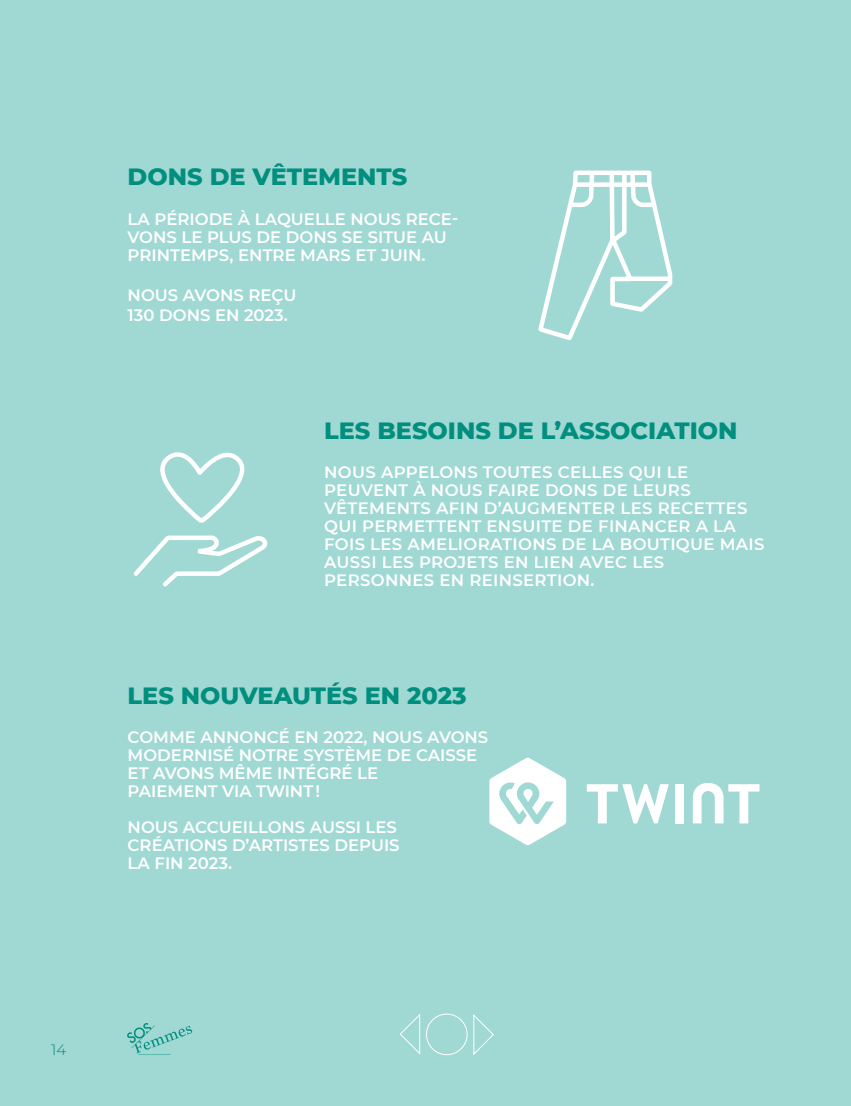
<style>
.page{position:relative;width:851px;height:1106px;background:#fff}
.page>*{position:absolute;margin:0;border:0;box-sizing:border-box;transform-origin:0 0}
.t1{font:800 24px "Montserrat";color:#008f7e}
.t2{font:600 16.5px/18px "Montserrat";color:#fff}
.t3{font:600 16.5px/18px "Montserrat";letter-spacing:.02em;color:#fff}
.t4{font:300 15px "Montserrat";color:#008f7e}
</style>
<div class="page">
<div style="left:0;top:0;width:850px;height:1106px;background:#a0d8d3"></div>
<hr style="left:138px;top:1054px;width:32px;height:1px;background:#008f7e">
<svg style="left:127px;top:1023px;width:65px;height:30px"></svg>
<svg style="left:538px;top:170px;width:135px;height:171px"></svg>
<svg style="left:692px;top:783px;width:67px;height:40px"></svg>
<svg style="left:586px;top:784px;width:82px;height:39px"></svg>
<div style="left:675px;top:784px;width:8px;height:39px;background:#fff"></div>
<svg style="left:489px;top:757px;width:77px;height:88px"></svg>
<svg style="left:133px;top:452px;width:135px;height:135px"></svg>
<svg style="left:399px;top:1014px;width:21px;height:40px"></svg>
<svg style="left:473px;top:1014px;width:21px;height:40px"></svg>
<div style="left:426px;top:1013px;width:41px;height:41px;border:1px solid #fff;border-radius:50%"></div>
<h1 class="t1" style="left:128px;top:159px;width:281px">DONS DE VÊTEMENTS</h1>
<p class="t2" style="left:128px;top:209px;width:332px">LA PÉRIODE À LAQUELLE NOUS RECE-<br>VONS LE PLUS DE DONS SE SITUE AU<br>PRINTEMPS, ENTRE MARS ET JUIN.</p>
<p class="t2" style="left:128px;top:285px;width:170px;line-height:19.5px">NOUS AVONS REÇU<br>130 DONS EN 2023.</p>
<h1 class="t1" style="left:324px;top:412px;width:415px">LES BESOINS DE L’ASSOCIATION</h1>
<p class="t3" style="left:324px;top:462px;width:442px">NOUS APPELONS TOUTES CELLES QUI LE PEUVENT À NOUS FAIRE DONS DE LEURS VÊTEMENTS AFIN D’AUGMENTER LES RECETTES QUI PERMETTENT ENSUITE DE FINANCER A LA FOIS LES AMELIORATIONS DE LA BOUTIQUE MAIS AUSSI LES PROJETS EN LIEN AVEC LES PERSONNES EN REINSERTION.</p>
<h1 class="t1" style="left:128px;top:677px;width:340px">LES NOUVEAUTÉS EN 2023</h1>
<p class="t2" style="left:128px;top:727px;width:362px">COMME ANNONCÉ EN 2022, NOUS AVONS<br>MODERNISÉ NOTRE SYSTÈME DE CAISSE<br>ET AVONS MÊME INTÉGRÉ LE<br>PAIEMENT VIA TWINT !</p>
<p class="t2" style="left:128px;top:817px;width:273px">NOUS ACCUEILLONS AUSSI LES<br>CRÉATIONS D’ARTISTES DEPUIS<br>LA FIN 2023.</p>
<p class="t4" style="left:51px;top:1039px;width:17px">14</p>
</div>
